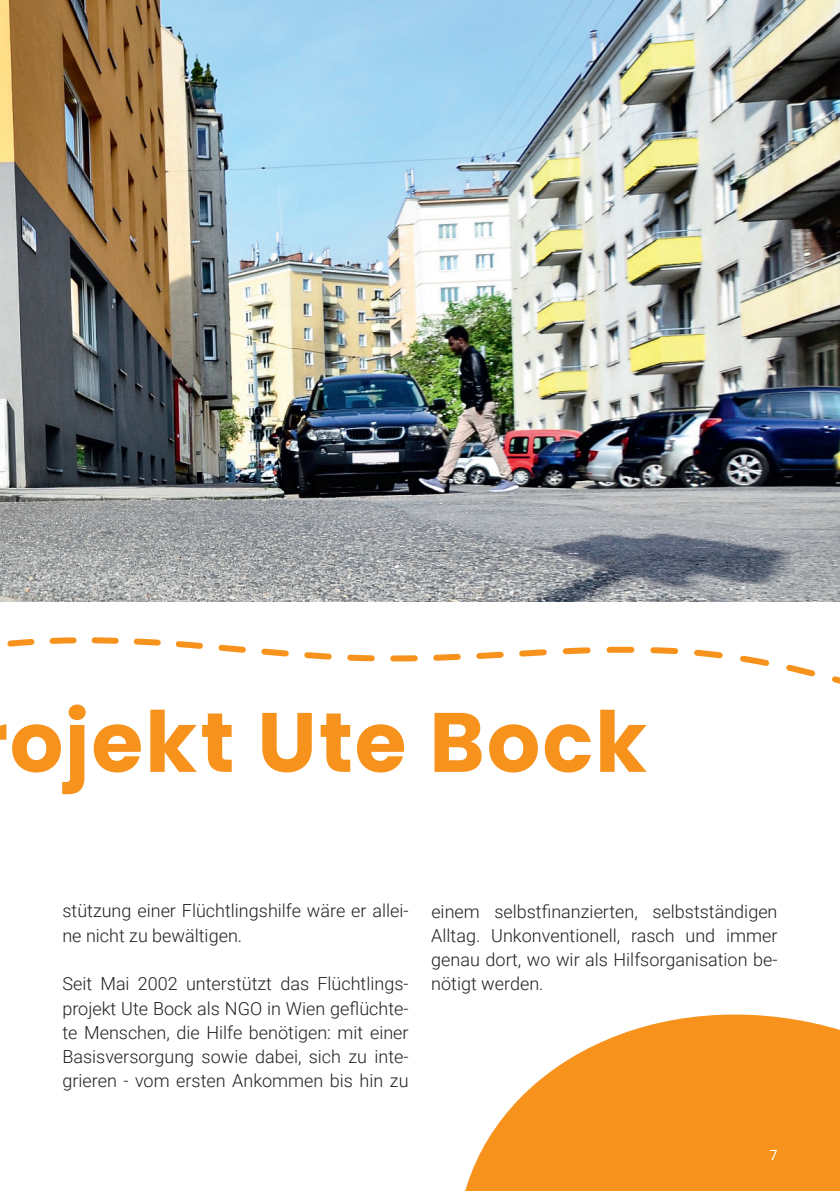
<style>
.page{position:relative;width:840px;height:1191px;background:#fff}
.page>*{position:absolute;margin:0;border:0;box-sizing:border-box;transform-origin:0 0}
.t1{font:700 84px "Poppins";letter-spacing:.025em;color:#f7931d}
.t2{font:300 18px/24.2px "Roboto";color:#231f20;text-align:justify}
.t3{font:14px "Roboto";color:#fff}
</style>
<div class="page">
<svg style="left:465px;top:1014px;width:374px;height:177px;fill:#f7931d"></svg>
<img style="left:0;top:0;width:839px;height:602px">
<svg style="left:7px;top:637px;width:832px;height:47px"></svg>
<h1 class="t1" style="left:10px;top:693px;width:638px">ojekt Ute Bock</h1>
<p class="t2" style="left:62px;top:898px;width:347px">stützung einer Flüchtlingshilfe wäre er allei&shy;ne nicht zu bewältigen.</p>
<p class="t2" style="left:62px;top:971px;width:347px">Seit Mai 2002 unterstützt das Flüchtlings&shy;projekt Ute Bock als NGO in Wien geflüchte&shy;te Menschen, die Hilfe benötigen: mit einer Basisversorgung sowie dabei, sich zu inte&shy;grieren - vom ersten Ankommen bis hin zu</p>
<p class="t2" style="left:431px;top:898px;width:347px">einem selbstfinanzierten, selbstständigen Alltag. Unkonventionell, rasch und immer genau dort, wo wir als Hilfsorganisation be&shy;nötigt werden.</p>
<p class="t3" style="left:769px;top:1145px;width:9px">7</p>
</div>
